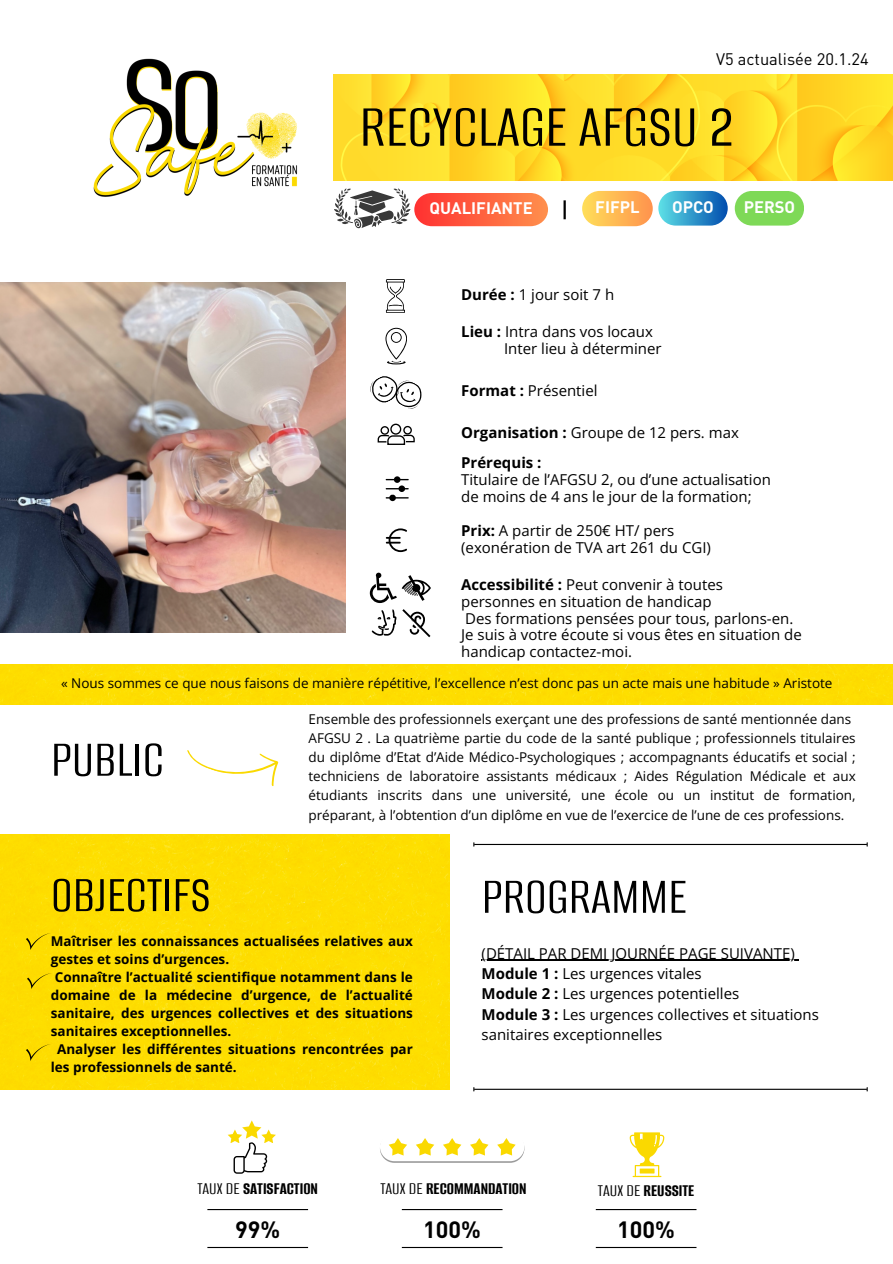
<style>
.page{position:relative;width:893px;height:1264px;background:#fff}
.page>*{position:absolute;margin:0;border:0;box-sizing:border-box;transform-origin:0 0}
.t1{font:63px "Alumni Sans";color:#000}
.t2{font:54px "Alumni Sans";color:#000}
.t3{font:700 23.25px "DIN";color:#000}
.t4{font:700 18.15px "Alumni Sans";color:#000}
.t5{font:700 16.5px "DIN";color:#fff}
.t6{font:16.5px "DIN";color:#000}
.t7{font:15px/20.2px "Open Sans";color:#000}
.t8{font:700 15px "Open Sans";color:#000}
.t9{font:13.5px/19.2px "Open Sans";color:#000;text-align:justify}
.t10{font:700 13.5px/18px "Open Sans";color:#000}
.s1{font-weight:700}
.s2{font-weight:400}
</style>
<div class="page">
<img style="left:93px;top:58px;width:204px;height:139px">
<img style="left:334px;top:75px;width:558px;height:106px">
<hr style="left:474px;top:843px;width:392px;height:2px;background:#000">
<hr style="left:474px;top:1088px;width:392px;height:1px;background:#000">
<div style="left:0;top:834px;width:449px;height:255px;background:#fede00"></div>
<svg style="left:187px;top:750px;width:92px;height:37px"></svg>
<svg style="left:385px;top:279px;width:20px;height:34px"></svg>
<svg style="left:385px;top:328px;width:22px;height:36px"></svg>
<svg style="left:385px;top:476px;width:24px;height:25px"></svg>
<svg style="left:386px;top:528px;width:21px;height:24px"></svg>
<svg style="left:563px;top:200px;width:2px;height:19px"></svg>
<svg style="left:370px;top:572px;width:61px;height:31px"></svg>
<svg style="left:371px;top:609px;width:59px;height:28px"></svg>
<div style="left:390px;top:423px;width:11px;height:11px;border:1px solid #000;border-radius:50%"></div>
<div style="left:403px;top:426px;width:9px;height:8px;border:1px solid #000;border-radius:50%"></div>
<svg style="left:377px;top:434px;width:38px;height:11px"></svg>
<div style="left:380px;top:426px;width:9px;height:9px;border:1px solid #000;border-radius:50%"></div>
<div style="left:582px;top:191px;width:70px;height:35px;background:linear-gradient(to right,#ffdf5d,#ff944c);border-radius:18px"></div>
<div style="left:658px;top:191px;width:69px;height:34px;background:linear-gradient(to right,#62e2e7,#014eae);border-radius:17px"></div>
<div style="left:734px;top:191px;width:70px;height:34px;background:#7ed957;border-radius:17px"></div>
<svg style="left:370px;top:376px;width:52px;height:33px"></svg>
<div style="left:0;top:664px;width:892px;height:40px;background:#fedd00"></div>
<img style="left:0;top:283px;width:346px;height:349px">
<hr style="left:481px;top:959px;width:313px;height:2px;background:#000">
<hr style="left:402px;top:1208px;width:100px;height:2px;background:#000">
<hr style="left:402px;top:1246px;width:100px;height:1px;background:#000">
<hr style="left:595px;top:1208px;width:101px;height:2px;background:#000">
<hr style="left:595px;top:1246px;width:101px;height:1px;background:#000">
<hr style="left:207px;top:1208px;width:101px;height:2px;background:#000">
<hr style="left:207px;top:1246px;width:101px;height:1px;background:#000">
<svg style="left:380px;top:1138px;width:144px;height:24px"></svg>
<svg style="left:629px;top:1132px;width:35px;height:45px"></svg>
<svg style="left:228px;top:1120px;width:48px;height:53px"></svg>
<img style="left:27px;top:933px;width:23px;height:16px">
<img style="left:28px;top:973px;width:23px;height:15px">
<img style="left:27px;top:1044px;width:23px;height:16px">
<svg style="left:334px;top:188px;width:214px;height:40px"></svg>
<p class="t6" style="left:716px;top:48px;width:154px">V5 actualisée 20.1.24</p>
<p class="t1" style="left:359px;top:89px;width:375px">RECYCLAGE AFGSU 2</p>
<h4 class="t5" style="left:429px;top:198px;width:105px">QUALIFIANTE</h4>
<h1 class="t5" style="left:595px;top:197px;width:46px">FIFPL</h1>
<p class="t5" style="left:672px;top:197px;width:43px">OPCO</p>
<h4 class="t5" style="left:743px;top:197px;width:53px">PERSO</h4>
<p class="t7" style="left:461px;top:284px;width:154px"><span class="s1">Durée :</span> 1 jour soit 7 h</p>
<p class="t7" style="left:461px;top:321px;width:193px"><span class="s1">Lieu :</span> Intra dans vos locaux</p>
<p class="t7" style="left:504px;top:338px;width:159px">Inter lieu à déterminer</p>
<p class="t7" style="left:461px;top:380px;width:138px"><span class="s1">Format :</span> Présentiel</p>
<p class="t7" style="left:461px;top:422px;width:279px"><span class="s1">Organisation :</span> Groupe de 12 pers. max</p>
<p class="t8" style="left:461px;top:452px;width:82px">Prérequis :</p>
<p class="t7" style="left:461px;top:469px;width:311px">Titulaire de l’AFGSU 2, ou d’une actualisation</p>
<p class="t7" style="left:461px;top:486px;width:292px">de moins de 4 ans le jour de la formation;</p>
<h4 class="t7" style="left:461px;top:520px;width:215px"><span class="s1">Prix:</span> A partir de 250€ HT/ pers</h4>
<p class="t7" style="left:461px;top:537px;width:251px">(exonération de TVA art 261 du CGI)</p>
<p class="t7" style="left:461px;top:574px;width:263px"><span class="s1">Accessibilité :</span> Peut convenir à toutes</p>
<p class="t7" style="left:461px;top:590px;width:252px">personnes en situation de handicap</p>
<p class="t7" style="left:465px;top:607px;width:329px">Des formations pensées pour tous, parlons-en.</p>
<p class="t7" style="left:461px;top:626px;width:342px;line-height:16.8px">Je suis à votre écoute si vous êtes en situation de handicap contactez-moi.</p>
<p class="t9" style="left:61px;top:673px;width:772px">« Nous sommes ce que nous faisons de manière répétitive, l’excellence n’est donc pas un acte mais une habitude » Aristote</p>
<p class="t2" style="left:51px;top:727px;width:115px">PUBLIC</p>
<p class="t2" style="left:51px;top:862px;width:161px">OBJECTIFS</p>
<p class="t9" style="left:308px;top:709px;width:544px">Ensemble des professionnels exerçant une des professions de santé mentionnée dans</p>
<p class="t9" style="left:308px;top:728px;width:548px">AFGSU 2 . La quatrième partie du code de la santé publique ; professionnels titulaires du diplôme d’Etat d’Aide Médico-Psychologiques ; accompagnants éducatifs et social ; techniciens de laboratoire assistants médicaux ; Aides Régulation Médicale et aux étudiants inscrits dans une université, une école ou un institut de formation, préparant, à l’obtention d’un diplôme en vue de l’exercice de l’une de ces professions.</p>
<p class="t2" style="left:481px;top:864px;width:206px">PROGRAMME</p>
<p class="t10" style="left:51px;top:931px;width:363px">Maîtriser les connaissances actualisées relatives aux gestes et soins d’urgences.</p>
<p class="t10" style="left:51px;top:967px;width:363px">Connaître l’actualité scientifique notamment dans le domaine de la médecine d’urgence, de l’actualité sanitaire, des urgences collectives et des situations sanitaires exceptionnelles.</p>
<p class="t10" style="left:51px;top:1039px;width:363px;text-indent:6px">Analyser les différentes situations rencontrées par les professionnels de santé.</p>
<p class="t7" style="left:481px;top:942px;width:315px">(DÉTAIL PAR DEMI JOURNÉE PAGE SUIVANTE)</p>
<p class="t7" style="left:481px;top:963px;width:222px"><span class="s1">Module 1 :</span> Les urgences vitales</p>
<p class="t7" style="left:481px;top:983px;width:259px"><span class="s1">Module 2 :</span> Les urgences potentielles</p>
<p class="t7" style="left:481px;top:1003px;width:339px"><span class="s1">Module 3 :</span> Les urgences collectives et situations sanitaires exceptionnelles</p>
<p class="t4" style="left:197px;top:1177px;width:122px"><span class="s2">TAUX DE</span> SATISFACTION</p>
<p class="t3" style="left:235px;top:1214px;width:47px">99%</p>
<p class="t4" style="left:380px;top:1177px;width:148px"><span class="s2">TAUX DE</span> RECOMMANDATION</p>
<p class="t3" style="left:423px;top:1214px;width:59px">100%</p>
<h2 class="t4" style="left:598px;top:1179px;width:98px"><span class="s2">TAUX DE</span> REUSSITE</h2>
<p class="t3" style="left:617px;top:1214px;width:59px">100%</p>
</div>
